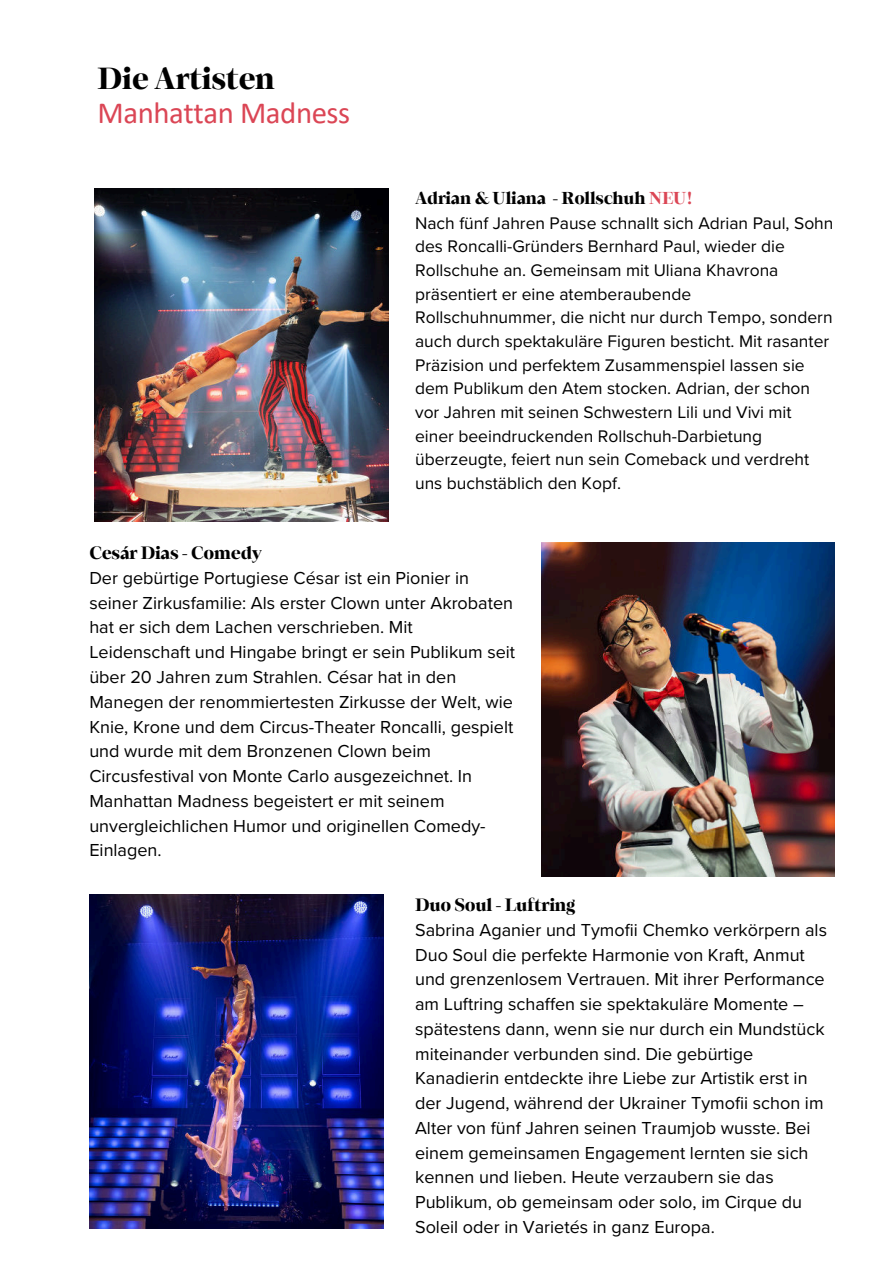
<style>
.page{position:relative;width:894px;height:1264px;background:#fff}
.page>*{position:absolute;margin:0;border:0;box-sizing:border-box;transform-origin:0 0}
.t1{font:30.75px "Calibri";letter-spacing:-.015em;color:#db4655}
.t2{font:700 30.75px "Loretta Display";letter-spacing:-.015em;color:#000}
.t3{font:18px/24.8px "Proxima Nova";color:#000}
.t4{font:700 18px "Loretta Display";letter-spacing:-.015em;color:#000}
.t5{font:17.4px/23.7px "Proxima Nova";color:#000}
.t6{font:700 17.4px "Loretta Display";letter-spacing:-.015em;color:#000}
.s1{color:#db4655}
</style>
<div class="page">
<img style="left:541px;top:543px;width:293px;height:333px">
<img style="left:94px;top:189px;width:294px;height:333px">
<img style="left:89px;top:894px;width:294px;height:333px">
<h1 class="t2" style="left:97px;top:56px;width:179px">Die Artisten</h1>
<h1 class="t1" style="left:97px;top:91px;width:254px">Manhattan Madness</h1>
<p class="t6" style="left:415px;top:185px;width:280px">Adrian &amp; Uliana - Rollschuh <span class="s1">NEU!</span></p>
<p class="t5" style="left:415px;top:210px;width:420px">Nach fünf Jahren Pause schnallt sich Adrian Paul, Sohn des Roncalli-Gründers Bernhard Paul, wieder die Rollschuhe an. Gemeinsam mit Uliana Khavrona präsentiert er eine atemberaubende Rollschuhnummer, die nicht nur durch Tempo, sondern auch durch spektakuläre Figuren besticht. Mit rasanter Präzision und perfektem Zusammenspiel lassen sie dem Publikum den Atem stocken. Adrian, der schon vor Jahren mit seinen Schwestern Lili und Vivi mit einer beeindruckenden Rollschuh-Darbietung überzeugte, feiert nun sein Comeback und verdreht uns buchstäblich den Kopf.</p>
<p class="t4" style="left:89px;top:540px;width:174px">Cesár Dias - Comedy</p>
<p class="t3" style="left:89px;top:564px;width:427px">Der gebürtige Portugiese César ist ein Pionier in seiner Zirkusfamilie: Als erster Clown unter Akrobaten hat er sich dem Lachen verschrieben. Mit Leidenschaft und Hingabe bringt er sein Publikum seit über 20 Jahren zum Strahlen. César hat in den Manegen der renommiertesten Zirkusse der Welt, wie Knie, Krone und dem Circus-Theater Roncalli, gespielt und wurde mit dem Bronzenen Clown beim Circusfestival von Monte Carlo ausgezeichnet. In Manhattan Madness begeistert er mit seinem unvergleichlichen Humor und originellen Comedy-Einlagen.</p>
<p class="t4" style="left:415px;top:891px;width:162px">Duo Soul - Luftring</p>
<p class="t3" style="left:415px;top:916px;width:413px">Sabrina Aganier und Tymofii Chemko verkörpern als Duo Soul die perfekte Harmonie von Kraft, Anmut und grenzenlosem Vertrauen. Mit ihrer Performance am Luftring schaffen sie spektakuläre Momente – spätestens dann, wenn sie nur durch ein Mundstück miteinander verbunden sind. Die gebürtige Kanadierin entdeckte ihre Liebe zur Artistik erst in der Jugend, während der Ukrainer Tymofii schon im Alter von fünf Jahren seinen Traumjob wusste. Bei einem gemeinsamen Engagement lernten sie sich kennen und lieben. Heute verzaubern sie das Publikum, ob gemeinsam oder solo, im Cirque du Soleil oder in Varietés in ganz Europa.</p>
</div>
